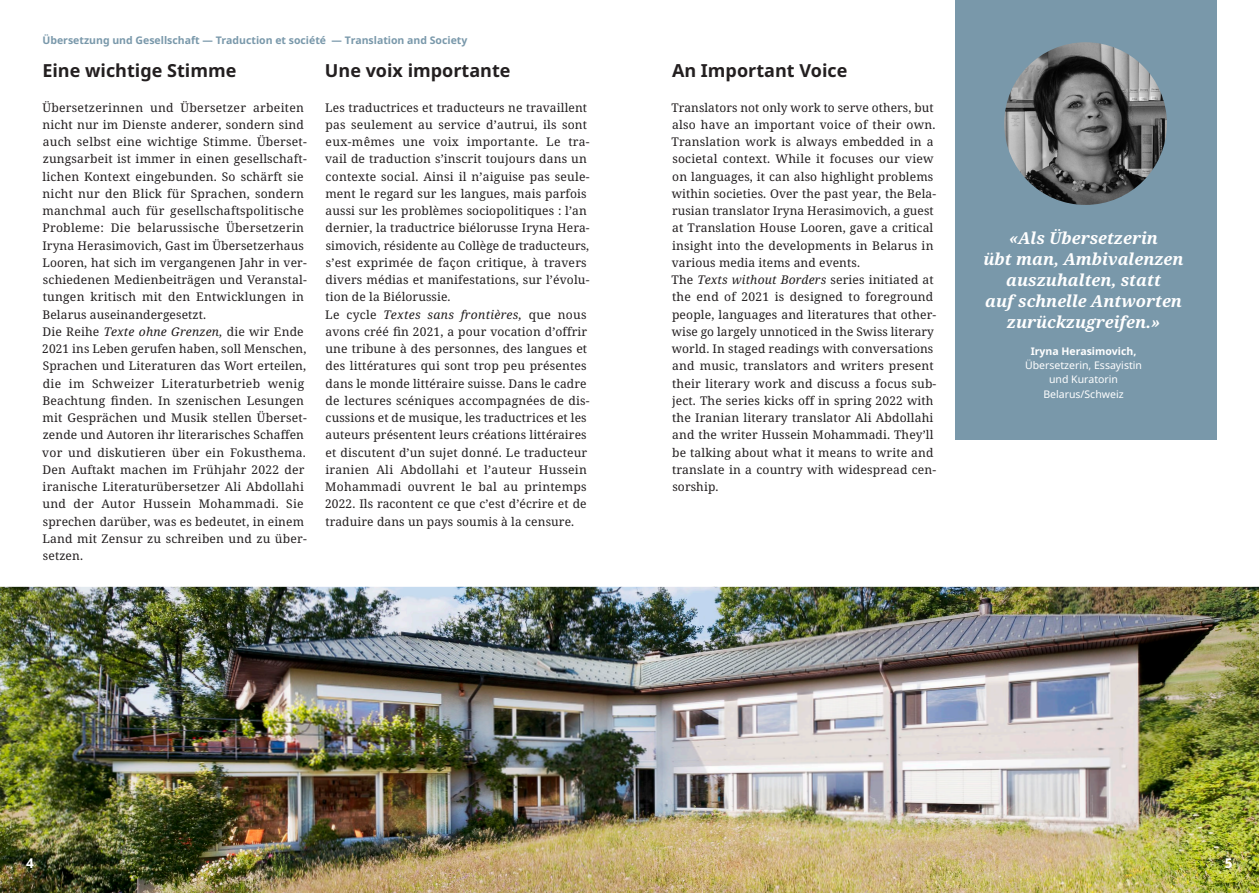
<style>
.page{position:relative;width:1259px;height:893px;background:#fff}
.page>*{position:absolute;margin:0;border:0;box-sizing:border-box;transform-origin:0 0}
.Textseiten_Titel{font:700 18px "Noto Sans";color:#231f20}
.Zitat_Text{font:italic 700 16.5px/21px "Noto Serif";color:#fff;text-align:center}
.t1{font:700 13.5px "Noto Sans";color:#fff}
.Lauftext{font:12px/17.2px "Noto Serif";letter-spacing:.01em;color:#231f20}
.Zitat_Absender{font:10.5px/14.2px "Noto Sans";color:#fff;text-align:center}
.t2{font:700 10.5px "Noto Sans";color:#7998aa}
.s1{font-style:italic}
.s2{font-weight:700}
</style>
<div class="page">
<img style="left:0;top:587px;width:1259px;height:306px">
<div style="left:955px;top:0;width:261px;height:439px;background:#7998aa"></div>
<img style="left:1004px;top:42px;width:163px;height:163px;border-radius:81px">
<p class="t2" style="left:43px;top:33px;width:426px">Übersetzung und Gesellschaft — Traduction et société — Translation and Society</p>
<p class="Textseiten_Titel" style="left:42px;top:58px;width:195px">Eine wichtige Stimme</p>
<p class="Lauftext" style="left:42px;top:98px;width:266px">Übersetzerinnen und Übersetzer arbeiten nicht nur im Dienste anderer, sondern sind auch selbst eine wichtige Stimme. Überset&shy;zungsarbeit ist immer in einen gesellschaft&shy;lichen Kontext eingebunden. So schärft sie nicht nur den Blick für Sprachen, sondern manchmal auch für gesellschaftspolitische Probleme: Die belarussische Übersetzerin Iryna Herasimovich, Gast im Übersetzerhaus Looren, hat sich im vergangenen Jahr in ver&shy;schiedenen Medienbeiträgen und Veranstal&shy;tungen kritisch mit den Entwicklungen in Belarus auseinandergesetzt.</p>
<p class="Lauftext" style="left:42px;top:322px;width:266px">Die Reihe <span class="s1">Texte ohne Grenzen,</span> die wir Ende 2021 ins Leben gerufen haben, soll Menschen, Sprachen und Literaturen das Wort erteilen, die im Schweizer Literaturbetrieb wenig Beachtung finden. In szenischen Lesungen mit Gesprächen und Musik stellen Überset&shy;zende und Autoren ihr literarisches Schaffen vor und diskutieren über ein Fokusthema.<br>Den Auftakt machen im Frühjahr 2022 der iranische Literaturübersetzer Ali Abdollahi und der Autor Hussein Mohammadi. Sie sprechen darüber, was es bedeutet, in einem Land mit Zensur zu schreiben und zu über&shy;setzen.</p>
<p class="Textseiten_Titel" style="left:325px;top:58px;width:187px">Une voix importante</p>
<p class="Lauftext" style="left:325px;top:98px;width:266px">Les traductrices et traducteurs ne travaillent pas seulement au service d’autrui, ils sont eux-mêmes une voix importante. Le tra&shy;vail de traduction s’inscrit toujours dans un contexte social. Ainsi il n’aiguise pas seule&shy;ment le regard sur les langues, mais parfois aussi sur les problèmes sociopolitiques : l’an dernier, la traductrice biélorusse Iryna Hera&shy;simovich, résidente au Collège de traducteurs, s’est exprimée de façon critique, à travers divers médias et manifestations, sur l’évolu&shy;tion de la Biélorussie.</p>
<p class="Lauftext" style="left:325px;top:305px;width:266px">Le cycle <span class="s1">Textes sans frontières,</span> que nous avons créé fin 2021, a pour vocation d’offrir une tribune à des personnes, des langues et des littératures qui sont trop peu présentes dans le monde littéraire suisse. Dans le cadre de lectures scéniques accompagnées de dis&shy;cussions et de musique, les traductrices et les auteurs présentent leurs créations littéraires et discutent d’un sujet donné. Le traducteur iranien Ali Abdollahi et l’auteur Hussein Mohammadi ouvrent le bal au printemps 2022. Ils racontent ce que c’est d’écrire et de traduire dans un pays soumis à la censure.</p>
<p class="Textseiten_Titel" style="left:672px;top:58px;width:177px">An Important Voice</p>
<p class="Lauftext" style="left:671px;top:98px;width:266px">Translators not only work to serve others, but also have an important voice of their own.<br>Translation work is always embedded in a societal context. While it focuses our view on languages, it can also highlight problems within societies. Over the past year, the Bela&shy;rusian translator Iryna Herasimovich, a guest at Translation House Looren, gave a critical insight into the developments in Belarus in various media items and events.</p>
<p class="Lauftext" style="left:671px;top:271px;width:266px">The <span class="s1">Texts without Borders</span> series initiated at the end of 2021 is designed to foreground people, languages and literatures that other&shy;wise go largely unnoticed in the Swiss literary world. In staged readings with conversations and music, translators and writers present their literary work and discuss a focus sub&shy;ject. The series kicks off in spring 2022 with the Iranian literary translator Ali Abdollahi and the writer Hussein Mohammadi. They’ll be talking about what it means to write and translate in a country with widespread cen&shy;sorship.</p>
<p class="Zitat_Text" style="left:983px;top:227px;width:201px">«Als Übersetzerin<br>übt man, Ambivalenzen auszuhalten, statt<br>auf schnelle Antworten zurückzugreifen.»</p>
<p class="Zitat_Absender" style="left:1025px;top:344px;width:118px"><span class="s2">Iryna Herasimovich,<br></span>Übersetzerin, Essayistin</p>
<p class="Zitat_Absender" style="left:1043px;top:372px;width:82px">und Kuratorin<br>Belarus/Schweiz</p>
<p class="t1" style="left:26px;top:854px;width:9px">4</p>
<p class="t1" style="left:1225px;top:854px;width:9px">5</p>
</div>
